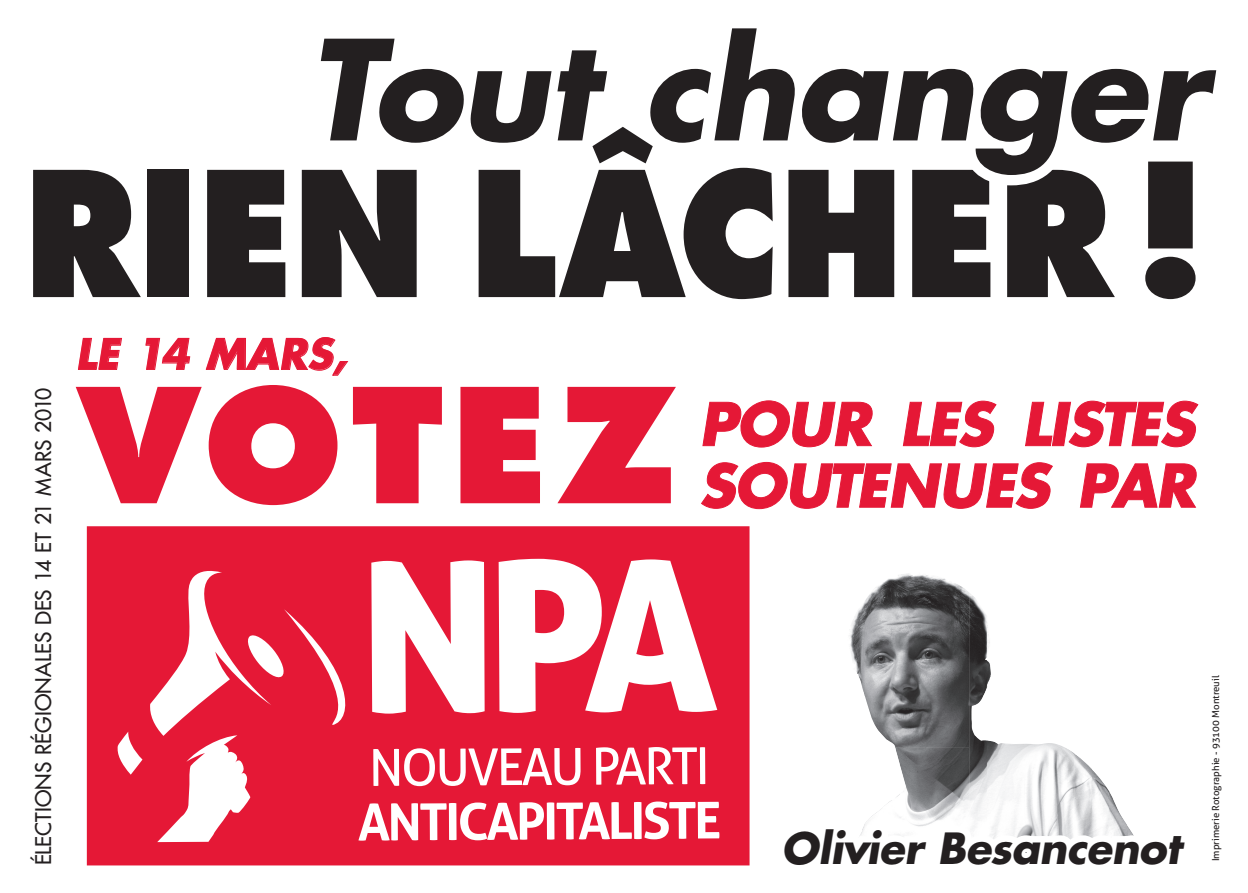
<style>
.page{position:relative;width:1248px;height:893px;background:#fff}
.page>*{position:absolute;margin:0;border:0;box-sizing:border-box;transform-origin:0 0}
.t1{font:800 168.75px "Futura Std";color:#231f20;scale:.9 1}
.t2{font:800 154.35px "Futura Std";letter-spacing:.055em;color:#e51836}
.t3{font:italic 700 135px "Futura Std";letter-spacing:-.01em;color:#231f20}
.t4{font:italic 700 57.5px/61.5px "Futura Std";letter-spacing:-.015em;color:#e51836}
.t5{font:italic 700 41.9px "Futura Std";letter-spacing:-.01em;color:#231f20}
.t6{font:italic 700 41.15px "Futura Std";letter-spacing:.005em;color:#e51836}
.t7{font:500 21px "Futura Std";letter-spacing:-.005em;color:#231f20}
.t8{font:9.65px "Aller";color:#231f20}
</style>
<div class="page">
<img style="left:864px;top:573px;width:105px;height:174px">
<img style="left:850px;top:603px;width:14px;height:90px">
<img style="left:969px;top:593px;width:18px;height:221px">
<img style="left:986px;top:615px;width:5px;height:73px">
<img style="left:986px;top:740px;width:88px;height:74px">
<img style="left:895px;top:747px;width:74px;height:18px">
<img style="left:1074px;top:753px;width:17px;height:61px">
<img style="left:899px;top:765px;width:70px;height:49px">
<img style="left:1091px;top:769px;width:18px;height:45px">
<img style="left:1108px;top:791px;width:12px;height:23px">
<svg style="left:860px;top:814px;width:274px;height:39px"></svg>
<svg style="left:78px;top:338px;width:44px;height:32px"></svg>
<svg style="left:146px;top:338px;width:44px;height:32px"></svg>
<svg style="left:206px;top:337px;width:142px;height:39px"></svg>
<div style="left:87px;top:526px;width:662px;height:339px;background:#e51836"></div>
<svg style="left:117px;top:732px;width:25px;height:43px"></svg>
<svg style="left:150px;top:559px;width:569px;height:283px"></svg>
<svg style="left:702px;top:400px;width:171px;height:48px"></svg>
<svg style="left:902px;top:400px;width:94px;height:47px"></svg>
<svg style="left:1025px;top:400px;width:173px;height:47px"></svg>
<svg style="left:701px;top:462px;width:352px;height:47px"></svg>
<svg style="left:1079px;top:463px;width:118px;height:45px"></svg>
<h3 class="t3" style="left:307px;top:0;width:900px">Tout changer</h3>
<h1 class="t1" style="left:24px;top:127px;width:1319px">RIEN LÂCHER !</h1>
<h3 class="t7" style="left:30px;top:865px;width:479px;rotate:-90deg">ÉLECTIONS RÉGIONALES DES 14 ET 21 MARS 2010</h3>
<h3 class="t6" style="left:76px;top:327px;width:272px">LE 14 MARS,</h3>
<h2 class="t2" style="left:76px;top:347px;width:602px">VOTEZ</h2>
<h3 class="t4" style="left:699px;top:394px;width:497px">POUR LES LISTES<br>SOUTENUES PAR</h3>
<h3 class="t5" style="left:781px;top:820px;width:401px">Olivier Besancenot</h3>
<p class="t8" style="left:1209px;top:861px;width:188px;rotate:-90deg">Imprimerie Rotographie - 93100 Montreuil</p>
</div>
